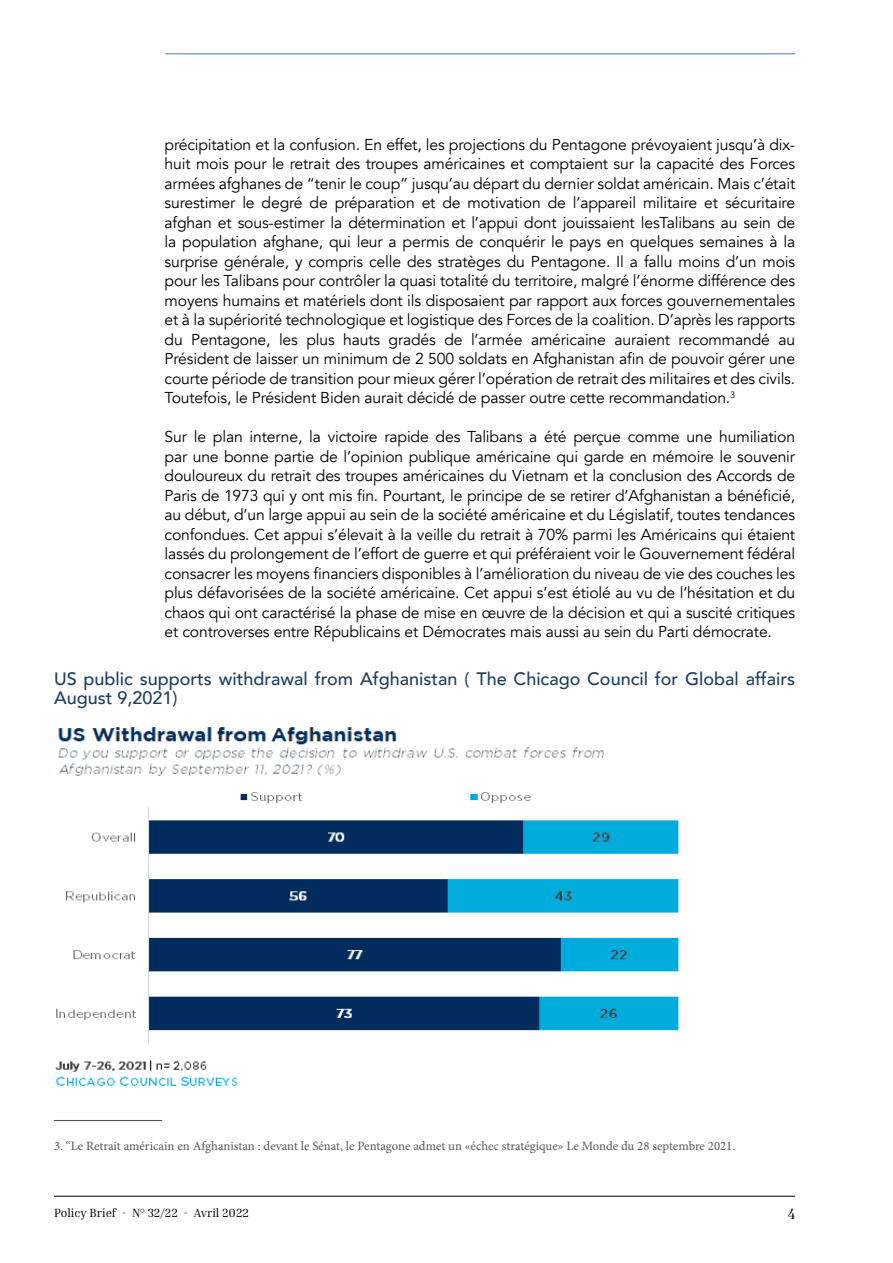
<style>
.page{position:relative;width:893px;height:1263px;background:#fff}
.page>*{position:absolute;margin:0;border:0;box-sizing:border-box;transform-origin:0 0}
.t1{font:500 18px/19.5px "Avenir";color:#1f4060}
.t2{font:15.75px/19.5px "Avenir";letter-spacing:-.01em;color:#000;text-align:justify}
.t3{font:15px "Inria Serif";color:#000}
.t4{font:12.75px "Minion Pro";color:#58585c}
.t5{font:12px "Inria Serif";color:#000}
</style>
<div class="page">
<hr style="left:54px;top:1196px;width:741px;height:1px;background:#000">
<hr style="left:165px;top:54px;width:630px;height:1px;background:#477ea3">
<img style="left:55px;top:727px;width:624px;height:359px">
<hr style="left:54px;top:1120px;width:108px;height:1px;background:#58585c">
<p class="t2" style="left:165px;top:135px;width:632px">précipitation et la confusion. En effet, les projections du Pentagone prévoyaient jusqu’à dix&shy;huit mois pour le retrait des troupes américaines et comptaient sur la capacité des Forces armées afghanes de “tenir le coup” jusqu’au départ du dernier soldat américain. Mais c’était surestimer le degré de préparation et de motivation de l’appareil militaire et sécuritaire afghan et sous-estimer la détermination et l’appui dont jouissaient lesTalibans au sein de la population afghane, qui leur a permis de conquérir le pays en quelques semaines à la surprise générale, y compris celle des stratèges du Pentagone. Il a fallu moins d’un mois pour les Talibans pour contrôler la quasi totalité du territoire, malgré l’énorme différence des moyens humains et matériels dont ils disposaient par rapport aux forces gouvernementales et à la supériorité technologique et logistique des Forces de la coalition. D’après les rapports du Pentagone, les plus hauts gradés de l’armée américaine auraient recommandé au Président de laisser un minimum de 2 500 soldats en Afghanistan afin de pouvoir gérer une courte période de transition pour mieux gérer l’opération de retrait des militaires et des civils.<br>Toutefois, le Président Biden aurait décidé de passer outre cette recommandation.<sup>3</sup></p>
<p class="t2" style="left:165px;top:427px;width:632px">Sur le plan interne, la victoire rapide des Talibans a été perçue comme une humiliation par une bonne partie de l’opinion publique américaine qui garde en mémoire le souvenir douloureux du retrait des troupes américaines du Vietnam et la conclusion des Accords de Paris de 1973 qui y ont mis fin. Pourtant, le principe de se retirer d’Afghanistan a bénéficié, au début, d’un large appui au sein de la société américaine et du Législatif, toutes tendances confondues. Cet appui s’élevait à la veille du retrait à 70% parmi les Américains qui étaient lassés du prolongement de l’effort de guerre et qui préféraient voir le Gouvernement fédéral consacrer les moyens financiers disponibles à l’amélioration du niveau de vie des couches les plus défavorisées de la société américaine. Cet appui s’est étiolé au vu de l’hésitation et du chaos qui ont caractérisé la phase de mise en œuvre de la décision et qui a suscité critiques et controverses entre Républicains et Démocrates mais aussi au sein du Parti démocrate.</p>
<p class="t1" style="left:54px;top:668px;width:743px">US public supports withdrawal from Afghanistan ( The Chicago Council for Global affairs<br>August 9,2021)</p>
<p class="t4" style="left:54px;top:1138px;width:683px">3. “Le Retrait américain en Afghanistan : devant le Sénat, le Pentagone admet un «échec stratégique» Le Monde du 28 septembre 2021.</p>
<p class="t5" style="left:54px;top:1205px;width:196px">Policy Brief - N° 32/22 - Avril 2022</p>
<p class="t3" style="left:788px;top:1204px;width:9px">4</p>
</div>
